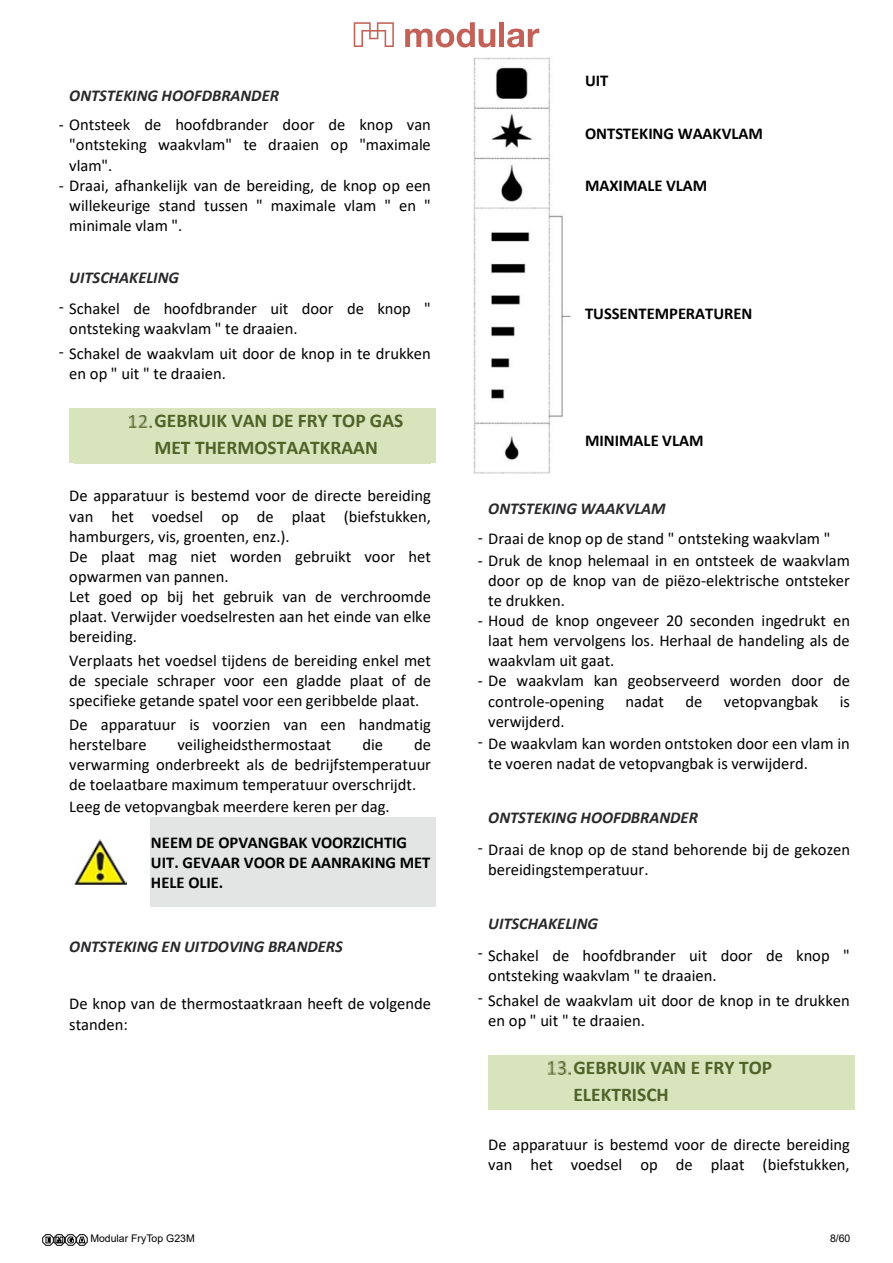
<style>
.page{position:relative;width:893px;height:1263px;background:#fff}
.page>*{position:absolute;margin:0;border:0;box-sizing:border-box;transform-origin:0 0}
.t1{font:700 19.5px/27.3px "Calibri";color:#4f6228}
.t2{font:16.5px/20.1px "Calibri";color:#000}
.t3{font:700 16.5px/20.1px "Calibri";color:#000}
.t4{font:italic 700 16.5px "Calibri";color:#29282a}
.t5{font:10.5px "Arial";color:#000}
</style>
<div class="page">
<div style="left:69px;top:408px;width:367px;height:55px;background:#d8e4bc"></div>
<img style="left:129px;top:414px;width:22px;height:13px">
<div style="left:151px;top:817px;width:285px;height:90px;background:#e3e4e4"></div>
<div style="left:488px;top:1055px;width:367px;height:55px;background:#d8e4bc"></div>
<img style="left:548px;top:1060px;width:22px;height:14px">
<img style="left:74px;top:840px;width:52px;height:45px">
<img style="left:473px;top:58px;width:98px;height:416px">
<svg style="left:43px;top:1234px;width:45px;height:12px"></svg>
<svg style="left:354px;top:22px;width:40px;height:25px"></svg>
<svg style="left:405px;top:22px;width:90px;height:25px"></svg>
<div style="left:499px;top:22px;width:5px;height:25px;background:#c26158"></div>
<svg style="left:507px;top:29px;width:32px;height:18px"></svg>
<p class="t4" style="left:69px;top:84px;width:211px">ONTSTEKING HOOFDBRANDER</p>
<p class="t2" style="left:69px;top:114px;width:363px;text-align:justify;text-indent:-10px">- Ontsteek de hoofdbrander door de knop van "ontsteking waakvlam" te draaien op "maximale vlam".</p>
<p class="t2" style="left:69px;top:175px;width:363px;text-align:justify;text-indent:-10px">- Draai, afhankelijk van de bereiding, de knop op een willekeurige stand tussen " maximale vlam " en " minimale vlam ".</p>
<p class="t4" style="left:69px;top:265px;width:111px">UITSCHAKELING</p>
<p class="t2" style="left:69px;top:298px;width:363px;text-indent:-10px">- Schakel de hoofdbrander uit door de knop " ontsteking waakvlam " te draaien.</p>
<p class="t2" style="left:69px;top:343px;width:363px;text-indent:-10px">- Schakel de waakvlam uit door de knop in te drukken en op " uit " te draaien.</p>
<p class="t1" style="left:155px;top:407px;width:250px">GEBRUIK VAN DE FRY TOP GAS<br>MET THERMOSTAATKRAAN</p>
<p class="t2" style="left:69px;top:485px;width:363px">De apparatuur is bestemd voor de directe bereiding van het voedsel op de plaat (biefstukken, hamburgers, vis, groenten, enz.).<br>De plaat mag niet worden gebruikt voor het opwarmen van pannen.<br>Let goed op bij het gebruik van de verchroomde plaat. Verwijder voedselresten aan het einde van elke bereiding.</p>
<p class="t2" style="left:69px;top:650px;width:363px;text-align:justify">Verplaats het voedsel tijdens de bereiding enkel met de speciale schraper voor een gladde plaat of de specifieke getande spatel voor een geribbelde plaat.</p>
<p class="t2" style="left:69px;top:714px;width:363px">De apparatuur is voorzien van een handmatig herstelbare</p>
<p class="t2" style="left:178px;top:734px;width:155px">veiligheidsthermostaat</p>
<p class="t2" style="left:362px;top:734px;width:22px">die</p>
<p class="t2" style="left:69px;top:734px;width:363px;line-height:20.5px;text-indent:345px">de verwarming onderbreekt als de bedrijfstemperatuur de toelaatbare maximum temperatuur overschrijdt.<br>Leeg de vetopvangbak meerdere keren per dag.</p>
<p class="t3" style="left:151px;top:832px;width:281px">NEEM DE OPVANGBAK VOORZICHTIG<br>UIT. GEVAAR VOOR DE AANRAKING MET<br>HELE OLIE.</p>
<p class="t4" style="left:69px;top:935px;width:275px">ONTSTEKING EN UITDOVING BRANDERS</p>
<p class="t2" style="left:69px;top:993px;width:363px">De knop van de thermostaatkraan heeft de volgende standen:</p>
<p class="t3" style="left:585px;top:70px;width:25px">UIT</p>
<p class="t3" style="left:585px;top:123px;width:179px">ONTSTEKING WAAKVLAM</p>
<p class="t3" style="left:585px;top:175px;width:124px">MAXIMALE VLAM</p>
<p class="t3" style="left:585px;top:303px;width:169px">TUSSENTEMPERATUREN</p>
<p class="t3" style="left:585px;top:430px;width:120px">MINIMALE VLAM</p>
<p class="t4" style="left:488px;top:497px;width:179px">ONTSTEKING WAAKVLAM</p>
<p class="t2" style="left:478px;top:528px;width:354px">- Draai de knop op de stand " ontsteking waakvlam "</p>
<p class="t2" style="left:488px;top:550px;width:363px;text-align:justify;text-indent:-10px">- Druk de knop helemaal in en ontsteek de waakvlam door op de knop van de piëzo-elektrische ontsteker te drukken.</p>
<p class="t2" style="left:488px;top:610px;width:363px;text-align:justify;text-indent:-10px">- Houd de knop ongeveer 20 seconden ingedrukt en laat hem vervolgens los. Herhaal de handeling als de waakvlam uit gaat.</p>
<p class="t2" style="left:488px;top:670px;width:363px;text-indent:-10px">- De waakvlam kan geobserveerd worden door de controle-opening</p>
<p class="t2" style="left:625px;top:691px;width:40px">nadat</p>
<p class="t2" style="left:685px;top:691px;width:18px">de</p>
<p class="t2" style="left:724px;top:691px;width:96px">vetopvangbak</p>
<p class="t2" style="left:840px;top:691px;width:12px">is</p>
<p class="t2" style="left:488px;top:711px;width:78px">verwijderd.</p>
<p class="t2" style="left:488px;top:733px;width:363px;text-indent:-10px">- De waakvlam kan worden ontstoken door een vlam in te voeren nadat de vetopvangbak is verwijderd.</p>
<p class="t4" style="left:488px;top:806px;width:211px">ONTSTEKING HOOFDBRANDER</p>
<p class="t2" style="left:488px;top:839px;width:363px;text-indent:-10px">- Draai de knop op de stand behorende bij de gekozen bereidingstemperatuur.</p>
<p class="t4" style="left:488px;top:912px;width:111px">UITSCHAKELING</p>
<p class="t2" style="left:488px;top:944px;width:363px;text-indent:-10px">- Schakel de hoofdbrander uit door de knop " ontsteking waakvlam " te draaien.</p>
<p class="t2" style="left:488px;top:990px;width:363px;text-indent:-10px">- Schakel de waakvlam uit door de knop in te drukken en op " uit " te draaien.</p>
<p class="t1" style="left:573px;top:1053px;width:200px">GEBRUIK VAN E FRY TOP<br>ELEKTRISCH</p>
<p class="t2" style="left:488px;top:1134px;width:363px">De apparatuur is bestemd voor de directe bereiding van het voedsel op de plaat (biefstukken,</p>
<p class="t5" style="left:90px;top:1231px;width:106px">Modular FryTop G23M</p>
<p class="t5" style="left:830px;top:1231px;width:22px">8/60</p>
</div>
